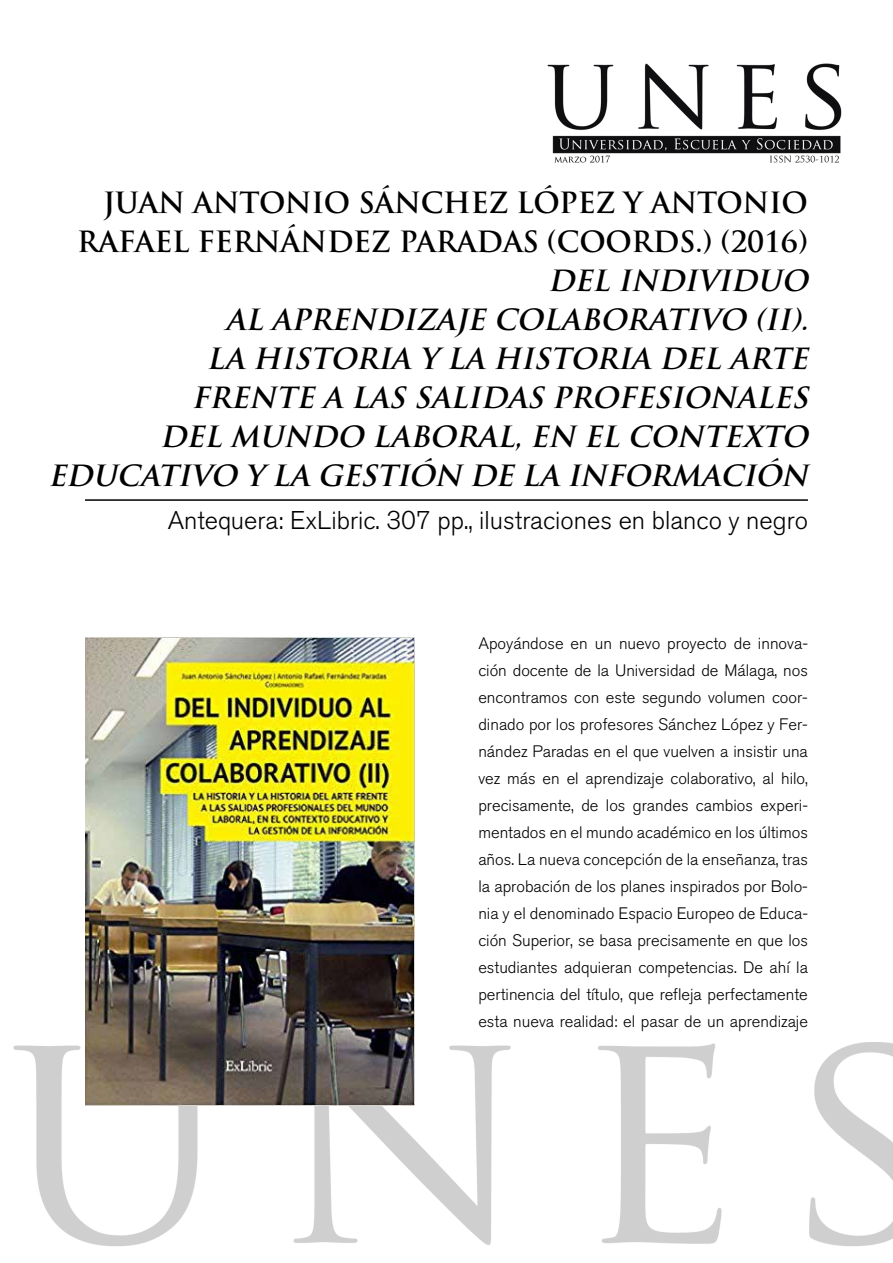
<style>
.page{position:relative;width:893px;height:1263px;background:#fff}
.page>*{position:absolute;margin:0;border:0;box-sizing:border-box;transform-origin:0 0}
.t1{font:italic 700 28.5px/39px "Trajan Pro";color:#000}
.t2{font:700 28.5px "Trajan Pro";letter-spacing:-.01em;color:#000}
.t3{font:300 25.5px "Akzidenz Grotesk BQ";color:#000}
.t4{font:300 16.5px/27px "Akzidenz Grotesk BQ";color:#000;text-align:justify}
</style>
<div class="page">
<img style="left:13px;top:63px;width:880px;height:1183px">
<hr style="left:85px;top:499px;width:723px;height:2px;background:#000">
<img style="left:85px;top:638px;width:330px;height:467px">
<h1 class="t2" style="left:103px;top:185px;width:317px">JUAN ANTON IO SÁNCH</h1>
<h1 class="t2" style="left:471px;top:185px;width:336px">EZ LÓPEZ Y ANTONIO</h1>
<h1 class="t2" style="left:77px;top:224px;width:362px">RAFAEL FERNÁNDEZ PARA</h1>
<h1 class="t2" style="left:477px;top:224px;width:106px">DAS (COOR</h1>
<h1 class="t2" style="left:653px;top:224px;width:157px">DS.) (2016)</h1>
<h1 class="t1" style="left:225px;top:261px;width:584px;text-indent:322px">DEL INDIVIDUO<br>AL APRENDIZAJE COLABORA</h1>
<h1 class="t1" style="left:666px;top:300px;width:151px">TIVO (II).</h1>
<h1 class="t1" style="left:207px;top:339px;width:610px">LA H ISTORIA Y LA H ISTORIA DEL ARTE</h1>
<h1 class="t1" style="left:192px;top:378px;width:519px">FRENTE A LAS SALIDAS PROFES IONA</h1>
<h1 class="t1" style="left:756px;top:378px;width:53px">LES</h1>
<h1 class="t1" style="left:703px;top:417px;width:106px">TEXTO</h1>
<h1 class="t1" style="left:48px;top:456px;width:601px">EDUCATIVO Y LA GESTIÓN DE LA INFORMAC</h1>
<h1 class="t1" style="left:743px;top:456px;width:42px">IÓN</h1>
<h2 class="t3" style="left:168px;top:506px;width:642px">Antequera: ExLibric. 307 pp., ilustraciones en blanco y negro</h2>
<h1 class="t1" style="left:160px;top:417px;width:295px">DEL MUNDO LABORA</h1>
<h1 class="t1" style="left:497px;top:417px;width:158px">L,EN EL CON</h1>
<p class="t4" style="left:478px;top:630px;width:331px">Apoyándose en un nuevo proyecto de innova&shy;ción docente de la Universidad de Málaga, nos encontramos con este segundo volumen coor&shy;dinado por los profesores Sánchez López y Fer&shy;nández Paradas en el que vuelven a insistir una vez más en el aprendizaje colaborativo, al hilo, precisamente, de los grandes cambios experi&shy;mentados en el mundo académico en los últimos años. La nueva concepción de la enseñanza, tras la aprobación de los planes inspirados por Bolo&shy;nia y el denominado Espacio Europeo de Educa&shy;ción Superior, se basa precisamente en que los estudiantes adquieran competencias. De ahí la pertinencia del título, que refleja perfectamente esta nueva realidad: el pasar de un aprendizaje</p>
</div>
